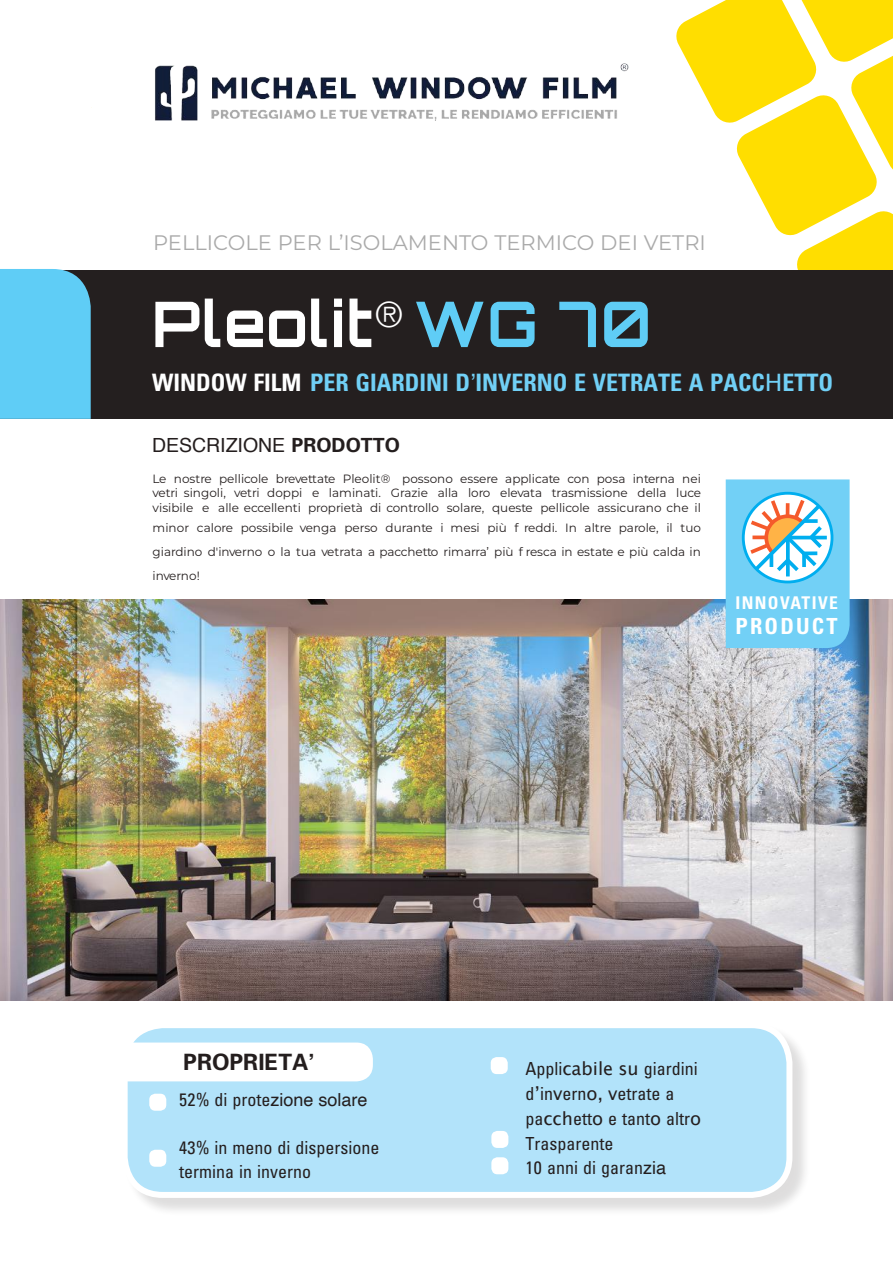
<style>
.page{position:relative;width:893px;height:1263px;background:#fff}
.page>*{position:absolute;margin:0;border:0;box-sizing:border-box;transform-origin:0 0}
.t1{font:700 63px "Orbitron";letter-spacing:.02em;color:#fff}
.t2{font:700 condensed 24px "Univers";color:#71d0f6}
.t3{font:700 22.5px "Univers";color:#241e1e}
.t4{font:700 condensed 22.2px "Univers";letter-spacing:.1em;color:#fff}
.t5{font:21px "Montserrat";color:#aaa}
.t6{font:19.5px "Helvetica";color:#241e1e}
.t7{font:condensed 18px/24.6px "Univers";color:#241e1e}
.t8{font:18px "Helvetica";color:#241e1e}
.t9{font:700 condensed 17.55px "Univers";letter-spacing:.08em;color:#fff}
.t10{font:12px/14.7px "Montserrat";color:#241e1e;text-align:justify}
.s1{color:#5fcdf6}
.s2{color:#fff}
.s3{font-family:"Helvetica";font-weight:400;font-stretch:normal}
.s4{font-family:"Lucida Grande";font-weight:400;font-stretch:normal}
.s5{font-family:"Univers";font-weight:700}
.s6{font-family:"Helvetica"}
.s7{font-family:"Univers";font-stretch:condensed}
.s8{font-family:"Lucida Grande";font-stretch:normal}
.s9{font-family:"Helvetica";font-stretch:normal}
</style>
<div class="page">
<svg style="left:676px;top:0;width:217px;height:270px"></svg>
<div style="left:0;top:270px;width:893px;height:149px;background:#241f1f"></div>
<div style="left:0;top:269px;width:91px;height:150px;background:#5fcdf6"></div>
<img style="left:0;top:600px;width:893px;height:400px">
<svg style="left:726px;top:479px;width:124px;height:169px;background:#87d0ec"></svg>
<div style="left:124px;top:1024px;width:687px;height:193px;background:#241f1f;opacity:.15"></div>
<div style="left:125px;top:1025px;width:664px;height:170px;background:#b2e3fa;border-radius:38px"></div>
<div style="left:122px;top:1022px;width:670px;height:176px;border:6px solid #fff;border-radius:38px"></div>
<div style="left:102px;top:1042px;width:271px;height:39px;background:#fff;border-radius:16px"></div>
<div style="left:491px;top:1057px;width:17px;height:17px;background:#fff;border-radius:6px"></div>
<div style="left:149px;top:1094px;width:17px;height:17px;background:#fff;border-radius:6px"></div>
<div style="left:149px;top:1150px;width:17px;height:17px;background:#fff;border-radius:6px"></div>
<div style="left:491px;top:1131px;width:17px;height:17px;background:#fff;border-radius:6px"></div>
<div style="left:491px;top:1157px;width:17px;height:17px;background:#fff;border-radius:6px"></div>
<img style="left:155px;top:63px;width:474px;height:58px">
<h3 class="t5" style="left:153px;top:230px;width:554px">PELLICOLE PER L’ISOLAMENTO TERMICO DEI VETRI</h3>
<h1 class="t1" style="left:152px;top:286px;width:501px">Pleolit®<sup>®</sup> <span class="s1">WG 70</span></h1>
<h2 class="t2" style="left:152px;top:368px;width:683px"><span class="s2">WINDOW FILM</span> PER GIARDINI D<span class="s3">’</span>INVERNO E VETRATE A PACC<span class="s4">H</span>ETTO</h2>
<h3 class="t6" style="left:152px;top:436px;width:249px">DESCRIZIONE <span class="s5">PRODOTTO</span></h3>
<p class="t10" style="left:153px;top:471px;width:550px">Le nostre pellicole brevettate Pleolit® possono essere applicate con posa interna nei vetri singoli, vetri doppi e laminati. Grazie alla loro elevata trasmissione della luce visibile e alle eccellenti proprietà di controllo solare, queste pellicole assicurano che il</p>
<p class="t10" style="left:153px;top:515px;width:550px;line-height:24px">minor calore possibile venga perso durante i mesi più f reddi. In altre parole, il tuo giardino d'inverno o la tua vetrata a pacchetto rimarra’ più f resca in estate e più calda in inverno!</p>
<h3 class="t9" style="left:735px;top:592px;width:104px">INNOVATIVE</h3>
<h3 class="t4" style="left:735px;top:612px;width:104px">PRODUCT</h3>
<h3 class="t3" style="left:183px;top:1048px;width:133px">PROPRIETA<span class="s6">’</span></h3>
<h3 class="t8" style="left:179px;top:1092px;width:190px"><span class="s7">52% di prote</span>zione solare</h3>
<h3 class="t7" style="left:179px;top:1135px;width:202px;line-height:24px">43% in meno di dispersione termina in inverno</h3>
<h3 class="t7" style="left:525px;top:1056px;width:177px">Appli<span class="s8">cabile su</span> giardini d<span class="s8">’</span>in<span class="s8">v</span>ern<span class="s8">o, v</span>etrate a pa<span class="s8">cch</span>ett<span class="s8">o</span> e tant<span class="s8">o</span> altr<span class="s8">o<br></span>Trasparente<br>10 anni di garan<span class="s9">zia</span></h3>
</div>
